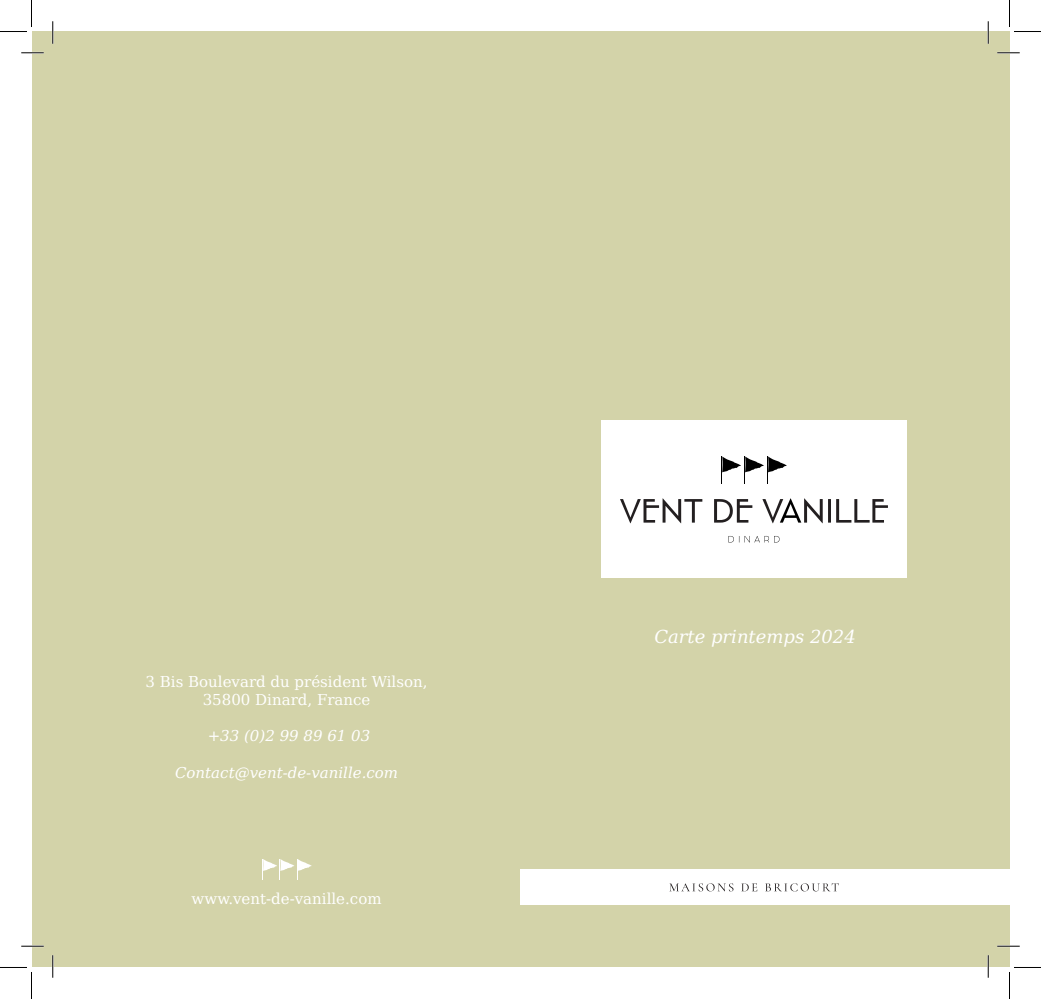
<style>
.page{position:relative;width:1041px;height:999px;background:#fff}
.page>*{position:absolute;margin:0;border:0;box-sizing:border-box;transform-origin:0 0}
.t1{font:italic 18px "DejaVu Serif";color:#fff}
.t2{font:15px "DejaVu Serif";color:#fff}
.t3{font:italic 15px "DejaVu Serif";color:#fff}
</style>
<div class="page">
<div style="left:32px;top:31px;width:977px;height:936px;background:#d3d3a9"></div>
<div style="left:601px;top:420px;width:305px;height:158px;background:#fff"></div>
<svg style="left:728px;top:536px;width:52px;height:6px"></svg>
<svg style="left:721px;top:456px;width:66px;height:28px"></svg>
<svg style="left:714px;top:499px;width:38px;height:23px"></svg>
<svg style="left:620px;top:498px;width:82px;height:25px"></svg>
<svg style="left:762px;top:498px;width:126px;height:25px"></svg>
<svg style="left:262px;top:859px;width:50px;height:20px"></svg>
<div style="left:520px;top:869px;width:489px;height:36px;background:#fff"></div>
<svg style="left:669px;top:883px;width:170px;height:8px"></svg>
<hr style="left:21px;top:52px;width:23px;height:2px;background:#fff">
<hr style="left:997px;top:52px;width:23px;height:2px;background:#fff">
<hr style="left:21px;top:945px;width:23px;height:2px;background:#fff">
<hr style="left:997px;top:945px;width:23px;height:2px;background:#fff">
<hr style="left:52px;top:21px;width:2px;height:23px;background:#fff">
<hr style="left:52px;top:955px;width:2px;height:22px;background:#fff">
<hr style="left:987px;top:21px;width:2px;height:23px;background:#fff">
<hr style="left:987px;top:955px;width:2px;height:22px;background:#fff">
<svg style="left:21px;top:53px;width:23px;height:1px"></svg>
<svg style="left:997px;top:53px;width:23px;height:1px"></svg>
<svg style="left:21px;top:945px;width:23px;height:1px"></svg>
<svg style="left:997px;top:945px;width:23px;height:1px"></svg>
<svg style="left:53px;top:21px;width:1px;height:23px"></svg>
<svg style="left:53px;top:955px;width:1px;height:22px"></svg>
<svg style="left:988px;top:21px;width:1px;height:23px"></svg>
<svg style="left:988px;top:955px;width:1px;height:22px"></svg>
<svg style="left:0;top:0;width:32px;height:32px"></svg>
<svg style="left:0;top:967px;width:32px;height:31px"></svg>
<svg style="left:1009px;top:0;width:32px;height:32px"></svg>
<svg style="left:1009px;top:967px;width:32px;height:31px"></svg>
<p class="t2" style="left:146px;top:670px;width:283px">3 Bis Boulevard du président Wilson,</p>
<p class="t2" style="left:203px;top:688px;width:169px">35800 Dinard, France</p>
<p class="t3" style="left:208px;top:724px;width:164px">+33 (0)2 99 89 61 03</p>
<p class="t3" style="left:175px;top:760px;width:225px">Contact@vent-de-vanille.com</p>
<p class="t2" style="left:192px;top:886px;width:191px">www.vent-de-vanille.com</p>
<p class="t1" style="left:654px;top:623px;width:203px">Carte printemps 2024</p>
</div>
